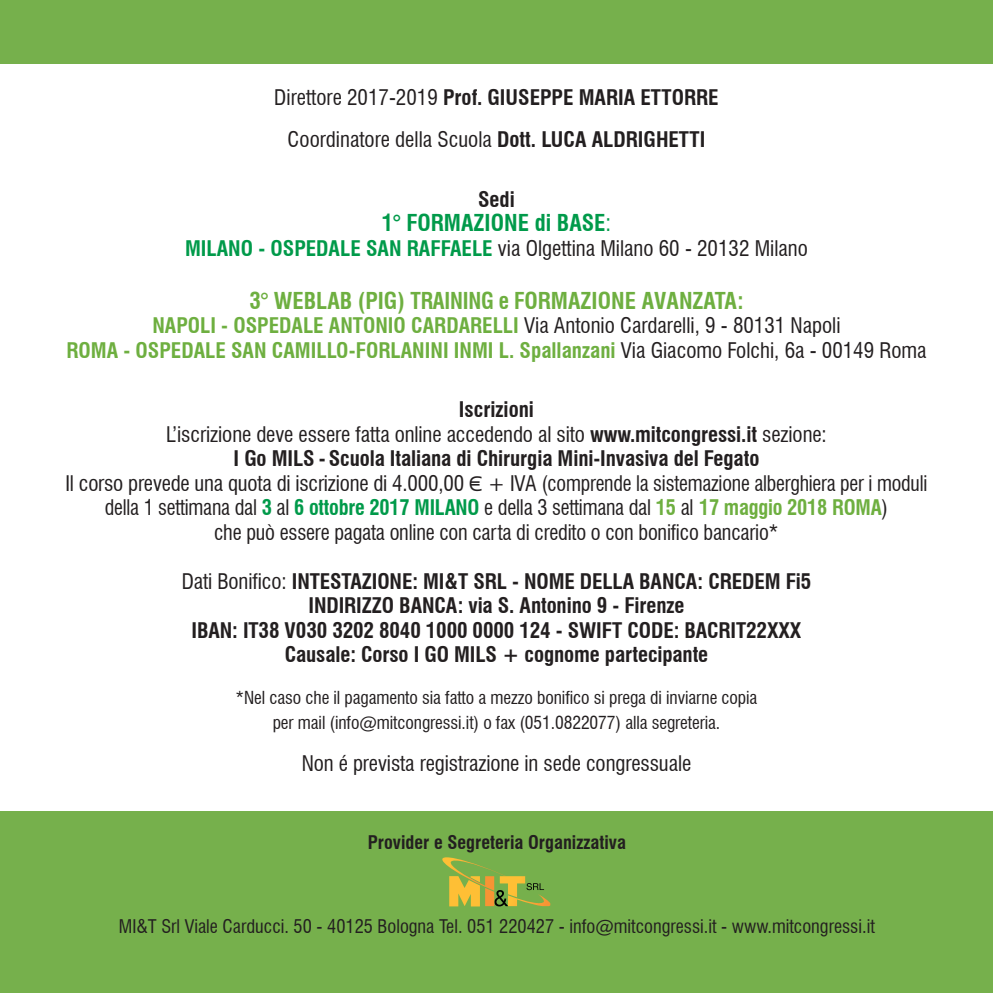
<style>
.page{position:relative;width:993px;height:993px;background:#fff}
.page>*{position:absolute;margin:0;border:0;box-sizing:border-box;transform-origin:0 0}
.t1{font:700 condensed 22.75px "Swiss 721 BT";color:#6eaf40}
.t2{font:700 condensed 22.75px "Swiss 721 BT";color:#009a4a}
.t3{font:condensed 21px/24.5px "Swiss 721 BT";letter-spacing:-.01em;color:#231f20;text-align:center}
.t4{font:700 condensed 21px/42px "Swiss 721 BT";letter-spacing:-.005em;color:#231f20;text-align:center}
.t5{font:700 condensed 21px/24.5px "Swiss 721 BT";color:#6eaf40}
.t6{font:condensed 18.38px "Swiss 721 BT";color:#231f20}
.t7{font:700 condensed 18.38px "Swiss 721 BT";color:#231f20}
.t8{font:condensed 17.5px/24.5px "Swiss 721 BT";letter-spacing:-.005em;color:#231f20;text-align:center}
.s1{font-weight:400}
.s2{font-weight:700;color:#009a4a}
.s3{font-weight:400;color:#231f20}
.s4{font-weight:700}
.s5{font-family:"Sansation";font-stretch:normal}
.s6{font-weight:700;color:#6eaf40}
</style>
<div class="page">
<div style="left:0;top:811px;width:992px;height:181px;background:#76b04c"></div>
<svg style="left:442px;top:857px;width:108px;height:49px"></svg>
<div style="left:0;top:0;width:992px;height:63px;background:#76b04c"></div>
<p class="t4" style="left:274px;top:77px;width:446px"><span class="s1">Direttore 2017-2019</span> Prof. Gi useppe Maria Ettorre<br><span class="s1">Coordinatore della Scuola</span> Dott. Luca Aldrighetti</p>
<p class="t4" style="left:478px;top:178px;width:38px">Sedi</p>
<p class="t2" style="left:381px;top:209px;width:231px">1° formazione di base<span class="s1">:</span></p>
<p class="t3" style="left:185px;top:236px;width:624px"><span class="s2">Milano - Ospedale San Raffaele</span> via Olgettina Milano 60 - 20132 Milano</p>
<p class="t1" style="left:249px;top:286px;width:405px">3° weblab (pig) training e formazione AVANZATA</p>
<p class="t1" style="left:737px;top:286px;width:8px">:</p>
<p class="t5" style="left:66px;top:313px;width:775px;text-indent:86px">Napoli - Ospedale Antonio Cardarelli <span class="s3">Via Antonio Cardarelli, 9 - 80131 Napoli<br></span>ROMA - OSPEDALE</p>
<p class="t5" style="left:231px;top:337px;width:696px">San Camillo-Forlanini INMI L. Spallanzani <span class="s3">Via Giacomo Folchi, 6a - 00149 Roma</span></p>
<p class="t3" style="left:65px;top:397px;width:863px"><span class="s4">Iscrizioni<br></span>L’iscrizione deve essere fatta online accedendo al sito <span class="s4">www.mitcongressi.it</span> sezione:<br><span class="s4">I Go MILS - Scuola Italiana di Chirurgia Mini-Invasiva del Fegato<br></span>Il corso prevede una quota di iscrizione di 4.000,00 <span class="s5">€</span> + IVA (comprende la sistemazione alberghiera per i moduli della 1 settimana dal <span class="s2">3</span> al <span class="s2">6 ottobre 2017 Milano</span> e della 3 settimana dal <span class="s6">15</span> al <span class="s6">17 maggio 2018 Roma</span>)<br>che può essere pagata online con carta di credito o con bonifico bancario*</p>
<p class="t4" style="left:182px;top:560px;width:410px"><span class="s1">Dati Bonifico:</span> INTESTAZIONE: MI&amp;T SRL - NOME DELLA</p>
<p class="t4" style="left:639px;top:560px;width:13px">BANCA</p>
<p class="t4" style="left:697px;top:560px;width:23px">: CREDE</p>
<p class="t4" style="left:764px;top:560px;width:48px">M Fi5</p>
<p class="t4" style="left:308px;top:584px;width:65px">INDIRIZZO</p>
<p class="t4" style="left:399px;top:584px;width:13px">BANCA</p>
<p class="t4" style="left:191px;top:593px;width:494px;line-height:24.5px;text-align:left;text-indent:266px">: via S. Antonino 9 - Firenze<br>IBAN : IT38 V030 3202 8040 1000 0000 124 - SWIFT CODE</p>
<p class="t4" style="left:673px;top:609px;width:23px">: BACR</p>
<p class="t4" style="left:730px;top:609px;width:72px">IT22XXX</p>
<p class="t4" style="left:284px;top:633px;width:425px">Causale: Corso I GO MILS + cognome partecipante</p>
<p class="t8" style="left:235px;top:685px;width:523px">*Nel caso che il pagamento sia fatto a mezzo bonifico si prega di inviarne copia per mail (info@mitcongressi.it) o fax (051.0822077) alla segreteria.</p>
<p class="t3" style="left:301px;top:750px;width:391px">Non é prevista registrazione in sede congressuale</p>
<p class="t7" style="left:368px;top:830px;width:259px">Provider e Segreteria Organizzativa</p>
<p class="t6" style="left:119px;top:914px;width:757px">MI&amp;T Srl Viale Carducci. 50 - 40125 Bologna Tel. 051 220427 - info@mitcongressi.it - www.mitcongressi.it</p>
</div>
